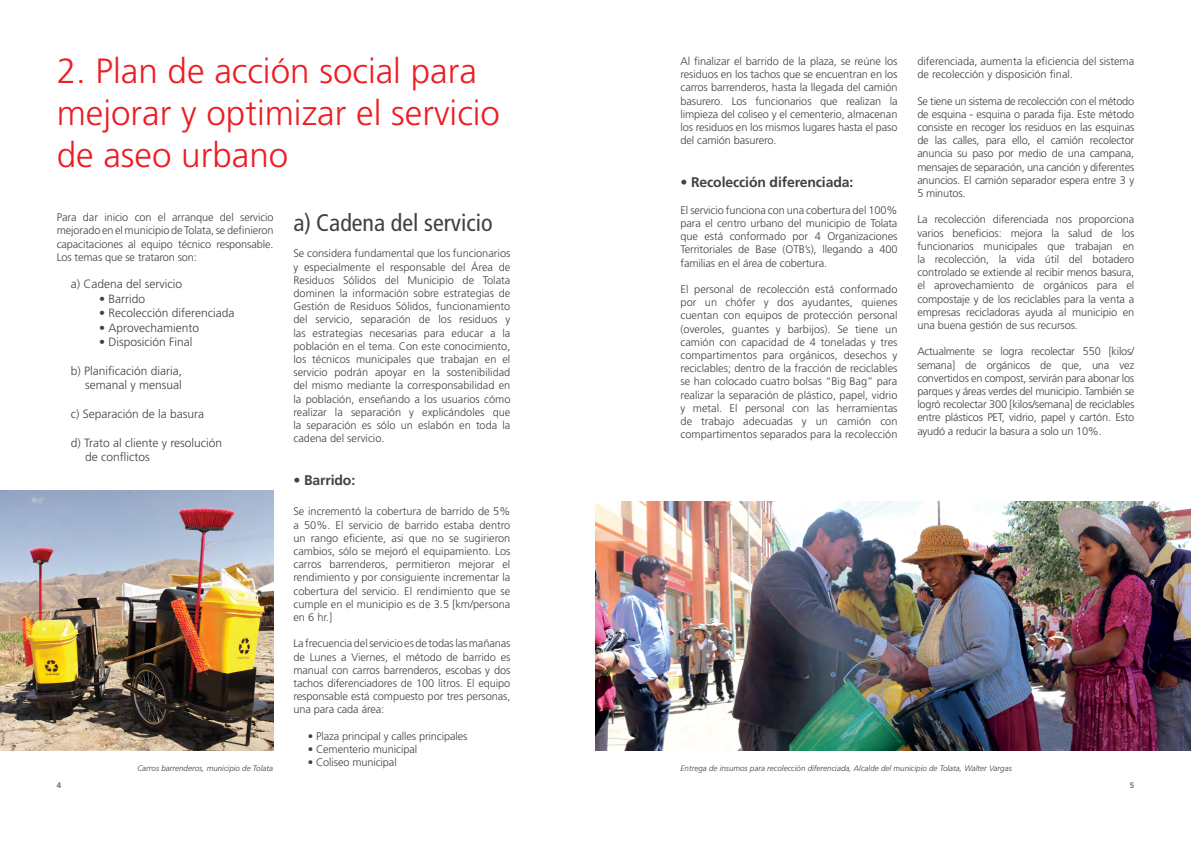
<style>
.page{position:relative;width:1191px;height:842px;background:#fff}
.page>*{position:absolute;margin:0;border:0;box-sizing:border-box;transform-origin:0 0}
.t1{font:300 35px/42px "Frutiger LT Std";color:#ed1d24}
.t2{font:condensed 24px "Frutiger LT Std";color:#414042}
.t3{font:700 14px "Frutiger LT Std";letter-spacing:-.01em;color:#414042}
.t4{font:300 12px/14.4px "Frutiger LT Std";color:#414042;text-align:right}
.t5{font:300 11px/13.2px "Frutiger LT Std";letter-spacing:-.01em;color:#414042;text-align:justify}
.t6{font:italic 300 8px "Frutiger LT Std";color:#414042}
.t7{font:700 8px "Frutiger LT Std";color:#6d6e71}
</style>
<div class="page">
<img style="left:1px;top:490px;width:272px;height:261px">
<img style="left:595px;top:502px;width:595px;height:249px">
<h1 class="t1" style="left:57px;top:50px;width:445px">2. Plan de acción social para mejorar y optimizar el servicio de aseo urbano</h1>
<p class="t5" style="left:57px;top:211px;width:218px">Para dar inicio con el arranque del servicio mejorado en el municipio de Tolata, se definieron capacitaciones al equipo técnico responsable.<br>Los temas que se trataron son:</p>
<p class="t4" style="left:71px;top:277px;width:113px">a) Cadena del servicio</p>
<p class="t4" style="left:99px;top:292px;width:48px">• Barrido</p>
<p class="t4" style="left:99px;top:306px;width:137px">• Recolección diferenciada</p>
<p class="t4" style="left:99px;top:320px;width:101px">• Aprovechamiento</p>
<p class="t4" style="left:99px;top:335px;width:95px">• Disposición Final</p>
<p class="t4" style="left:71px;top:364px;width:113px">b) Planificación diaria, semanal y mensual</p>
<p class="t4" style="left:71px;top:407px;width:135px">c) Separación de la basura</p>
<p class="t4" style="left:85px;top:436px;width:139px;text-align:left;text-indent:-14px">d) Trato al cliente y resolución de conflictos</p>
<p class="t6" style="left:137px;top:764px;width:137px">Carros barrenderos, municipio de Tolata</p>
<h2 class="t2" style="left:293px;top:209px;width:201px">a) Cadena del servicio</h2>
<p class="t5" style="left:293px;top:247px;width:218px">Se considera fundamental que los funcionarios y especialmente el responsable del Área de Residuos Sólidos del Municipio de Tolata dominen la información sobre estrategias de Gestión de Residuos Sólidos, funcionamiento del servicio, separación de los residuos y las estrategias necesarias para educar a la población en el tema. Con este conocimiento, los técnicos municipales que trabajan en el servicio podrán apoyar en la sostenibilidad del mismo mediante la corresponsabilidad en la población, enseñando a los usuarios cómo realizar la separación y explicándoles que la separación es sólo un eslabón en toda la cadena del servicio.</p>
<p class="t3" style="left:293px;top:472px;width:63px">• Barrido:</p>
<p class="t5" style="left:293px;top:505px;width:218px">Se incrementó la cobertura de barrido de 5% a 50%. El servicio de barrido estaba dentro un rango eficiente, asi que no se sugirieron cambios, sólo se mejoró el equipamiento. Los carros barrenderos, permitieron mejorar el rendimiento y por consiguiente incrementar la cobertura del servicio. El rendimiento que se cumple en el municipio es de 3.5 [km/persona en 6 hr.]</p>
<p class="t5" style="left:293px;top:637px;width:218px">La frecuencia del servicio es de todas las mañanas de Lunes a Viernes, el método de barrido es manual con carros barrenderos, escobas y dos tachos diferenciadores de 100 litros. El equipo responsable está compuesto por tres personas, una para cada área:</p>
<p class="t5" style="left:308px;top:730px;width:161px">• Plaza principal y calles principales</p>
<p class="t5" style="left:308px;top:743px;width:111px">• Cementerio municipal</p>
<p class="t5" style="left:308px;top:756px;width:91px">• Coliseo municipal</p>
<p class="t5" style="left:680px;top:55px;width:218px">Al finalizar el barrido de la plaza, se reúne los residuos en los tachos que se encuentran en los carros barrenderos, hasta la llegada del camión basurero. Los funcionarios que realizan la limpieza del coliseo y el cementerio, almacenan los residuos en los mismos lugares hasta el paso del camión basurero.</p>
<p class="t3" style="left:680px;top:174px;width:174px">• Recolección diferenciada:</p>
<p class="t5" style="left:680px;top:204px;width:218px">El servicio funciona con una cobertura del 100% para el centro urbano del municipio de Tolata que está conformado por 4 Organizaciones Territoriales de Base (OTB’s), llegando a 400 familias en el área de cobertura.</p>
<p class="t5" style="left:680px;top:283px;width:218px">El personal de recolección está conformado por un chófer y dos ayudantes, quienes cuentan con equipos de protección personal (overoles, guantes y barbijos). Se tiene un camión con capacidad de 4 toneladas y tres compartimentos para orgánicos, desechos y reciclables; dentro de la fracción de reciclables se han colocado cuatro bolsas “Big Bag” para realizar la separación de plástico, papel, vidrio y metal. El personal con las herramientas de trabajo adecuadas y un camión con compartimentos separados para la recolección</p>
<p class="t5" style="left:917px;top:55px;width:218px">diferenciada, aumenta la eficiencia del sistema de recolección y disposición final.</p>
<p class="t5" style="left:917px;top:94px;width:218px">Se tiene un sistema de recolección con el método de esquina - esquina o parada fija. Este método consiste en recoger los residuos en las esquinas de las calles, para ello, el camión recolector anuncia su paso por medio de una campana, mensajes de separación, una canción y diferentes anuncios. El camión separador espera entre 3 y 5 minutos.</p>
<p class="t5" style="left:917px;top:213px;width:218px">La recolección diferenciada nos proporciona varios beneficios: mejora la salud de los funcionarios municipales que trabajan en la recolección, la vida útil del botadero controlado se extiende al recibir menos basura, el aprovechamiento de orgánicos para el compostaje y de los reciclables para la venta a empresas recicladoras ayuda al municipio en una buena gestión de sus recursos.</p>
<p class="t5" style="left:917px;top:345px;width:218px">Actualmente se logra recolectar 550 [kilos/ semana] de orgánicos de que, una vez convertidos en compost, servirán para abonar los parques y áreas verdes del municipio. También se logró recolectar 300 [kilos/semana] de reciclables entre plásticos PET, vidrio, papel y cartón. Esto ayudó a reducir la basura a solo un 10%.</p>
<p class="t6" style="left:680px;top:764px;width:333px">Entrega de insumos para recolección diferenciada, Alcalde del municipio de Tolata, Walter Vargas</p>
<p class="t7" style="left:57px;top:781px;width:6px">4</p>
<p class="t7" style="left:1129px;top:781px;width:6px">5</p>
</div>
